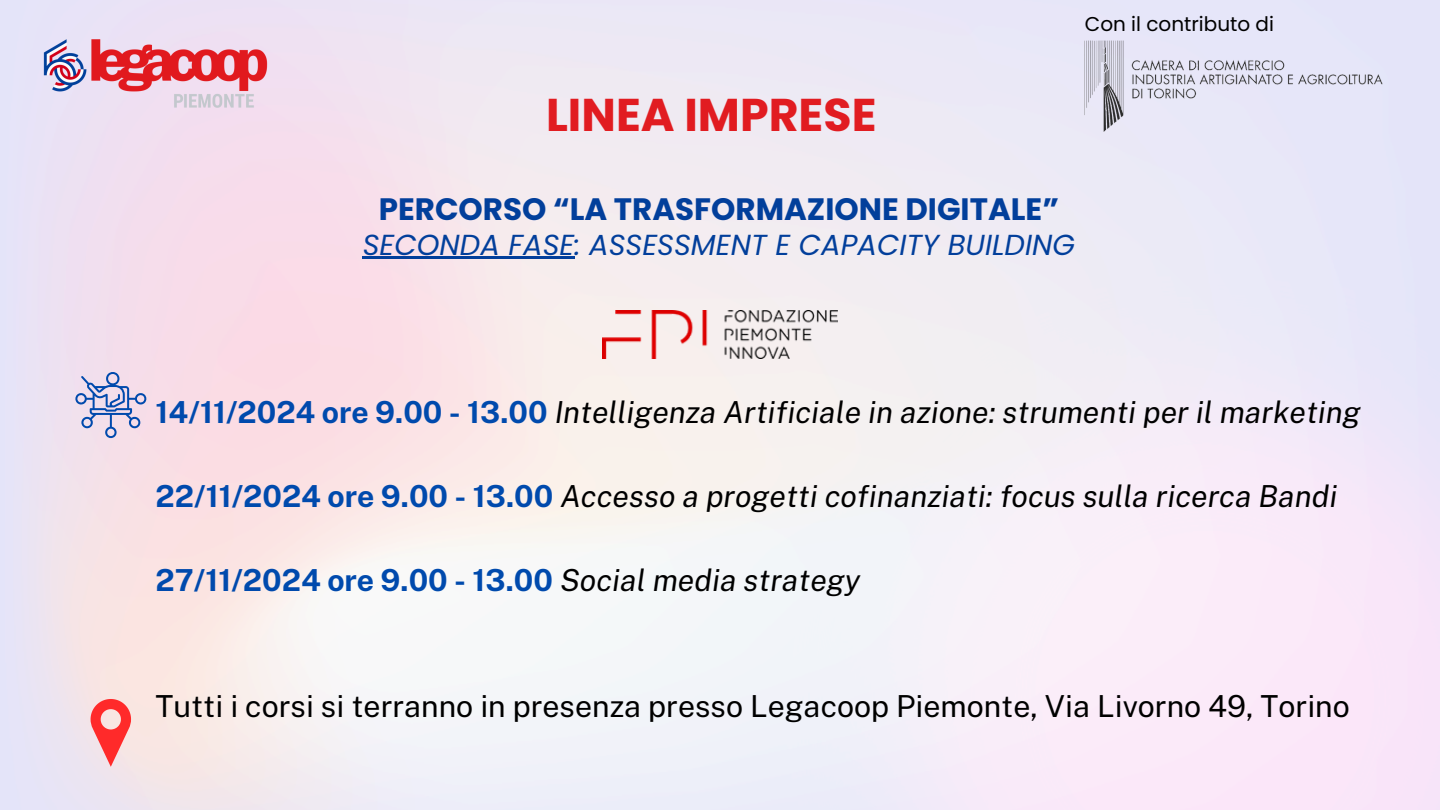
<style>
.page{position:relative;width:1440px;height:810px;background:#fff}
.page>*{position:absolute;margin:0;border:0;box-sizing:border-box;transform-origin:0 0}
.t1{font:700 45.9px "Poppins";color:#e11c21}
.t2{font:700 31px "Poppins";color:#023f9b}
.t3{font:italic 30.3px "Public Sans";color:#000}
.t4{font:30.3px "Public Sans";color:#000}
.t5{font:700 30.3px "Public Sans";color:#004aad}
.t6{font:italic 29px "Poppins";color:#023f9b}
.t7{font:20px "Poppins";color:#000}
.s1{font-weight:700;font-style:normal;color:#004aad}
.s2{font-weight:400;font-style:italic;color:#000}
</style>
<div class="page">
<img style="left:0;top:0;width:1440px;height:810px">
<img style="left:602px;top:311px;width:236px;height:47px">
<svg style="left:91px;top:699px;width:40px;height:68px;background:#f98687"></svg>
<svg style="left:75px;top:371px;width:72px;height:68px;background:#c2c0dd"></svg>
<hr style="left:363px;top:257px;width:137px;height:2px;background:#023f9b">
<hr style="left:500px;top:257px;width:74px;height:2px;background:#023f9b">
<img style="left:36px;top:13px;width:240px;height:120px">
<img style="left:1085px;top:41px;width:298px;height:90px">
<h3 class="t7" style="left:1085px;top:10px;width:191px">Con il contributo di</h3>
<h2 class="t1" style="left:546px;top:83px;width:332px">LINEA IMPRESE</h2>
<p class="t2" style="left:379px;top:187px;width:682px">PERCORSO “LA TRASFORMAZIONE DIGITALE”</p>
<p class="t6" style="left:363px;top:225px;width:714px">SECONDA FASE: ASSESSMENT E CAPACITY BUILDING</p>
<p class="t3" style="left:156px;top:394px;width:1207px"><span class="s1">14/11/2024 ore 9.00 - 13.00</span> Intelligenza Artificiale in azione: strumenti per il marketing</p>
<h1 class="t3" style="left:156px;top:478px;width:1183px"><span class="s1">22/11/2024 ore 9.00 - 13.00</span> Accesso a progetti cofinanziati: focus sulla ricerca Bandi</h1>
<p class="t5" style="left:156px;top:562px;width:706px">27/11/2024 ore 9.00 - 13.00 <span class="s2">Social media strategy</span></p>
<p class="t4" style="left:156px;top:688px;width:1196px">Tutti i corsi si terranno in presenza presso Legacoop Piemonte, Via Livorno 49, Torino</p>
</div>
